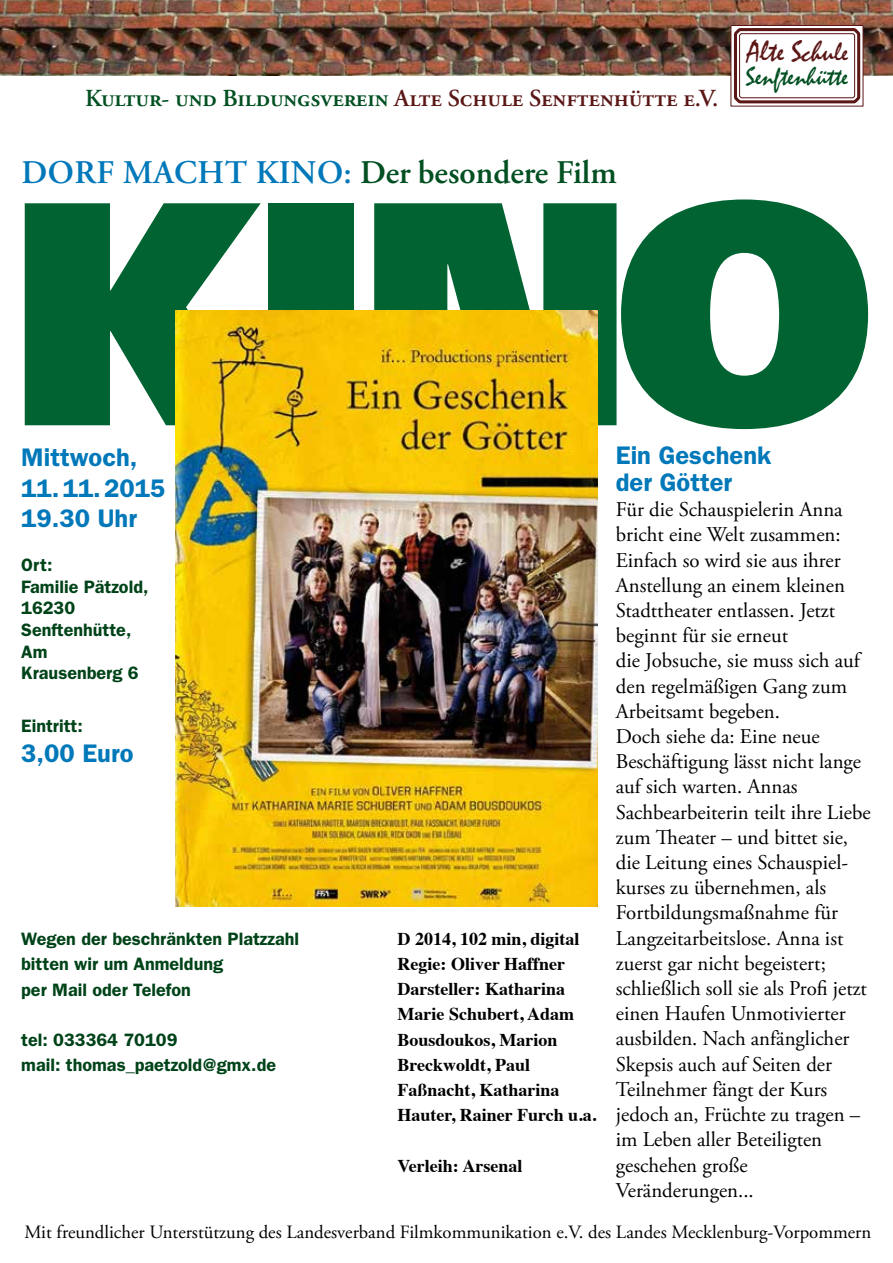
<style>
.page{position:relative;width:893px;height:1263px;background:#fff}
.page>*{position:absolute;margin:0;border:0;box-sizing:border-box;transform-origin:0 0}
.t1{font:900 318px "Frutiger LT Std";color:#006331}
.t2{font:600 33px "Adobe Garamond Pro";letter-spacing:.015em;color:#025022}
.t3{font:30px "Mistral";color:#5b1716}
.t4{font:26.7px "Mistral";color:#025022}
.t5{font:600 25.5px/30.6px "ITC Franklin Gothic Std";color:#0078b9}
.t6{font:600 24.45px "Adobe Garamond Pro";letter-spacing:-.005em;color:#5b1716}
.t7{font:21px/25.2px "Adobe Garamond Pro";color:#000}
.t8{font:18.75px "Adobe Garamond Pro";color:#000}
.t9{font:600 18px/21.6px "ITC Franklin Gothic Std";color:#004319}
.t10{font:700 18px/25.2px "Times";color:#000}
.s1{color:#025022}
.s2{color:#0078b9}
.s3{font-size:27.15px}
</style>
<div class="page">
<img style="left:176px;top:311px;width:421px;height:595px">
<img style="left:0;top:0;width:893px;height:75px">
<svg style="left:731px;top:25px;width:132px;height:81px"></svg>
<svg style="left:731px;top:27px;width:131px;height:78px"></svg>
<div style="left:739px;top:33px;width:116px;height:65px;border:1px solid #5b1716;border-radius:2px"></div>
<p class="t6" style="left:85px;top:84px;width:635px"><span class="s1">Kultur- und Bildungsverein</span> Alte Schule Senftenhütte e.V.</p>
<h2 class="t2" style="left:21px;top:154px;width:597px"><span class="s2">Dorf macht Kin o:</span> Der besondere Film</h2>
<h3 class="t3" style="left:747px;top:35px;width:103px">Alte Schu<span class="s3">le</span></h3>
<p class="t4" style="left:746px;top:62px;width:104px">Senftenhütte</p>
<h1 class="t1" style="left:12px;top:120px;width:864px">KINO</h1>
<p class="t5" style="left:21px;top:442px;width:146px">Mittwoch,<br>11.11.2015<br>19.30 Uhr</p>
<p class="t9" style="left:21px;top:554px;width:129px">Ort:<br>Familie Pätzold,<br>16230<br>Senftenhütte,<br>Am<br>Krausenberg 6</p>
<p class="t9" style="left:21px;top:714px;width:63px">Eintritt:</p>
<p class="t5" style="left:21px;top:738px;width:114px">3,00 Euro</p>
<p class="t9" style="left:21px;top:926px;width:279px;line-height:25.2px">Wegen der beschränkten Platzzahl bitten wir um Anmeldung<br>per Mail oder Telefon</p>
<p class="t9" style="left:21px;top:1027px;width:256px;line-height:25.2px">tel: 033364 70109<br>mail: thomas_paetzold@gmx.de</p>
<p class="t10" style="left:398px;top:924px;width:200px">D 2014, 102 min, digital<br>Regie: Oliver Haffner<br>Darsteller: Katharina<br>Marie Schubert, Adam<br>Bousdoukos, Marion<br>Breckwoldt, Paul<br>Faßnacht, Katharina<br>Hauter, Rainer Furch u.a.</p>
<p class="t10" style="left:398px;top:1151px;width:126px">Verleih: Arsenal</p>
<p class="t5" style="left:616px;top:442px;width:157px;line-height:27px">Ein Geschenk der Götter</p>
<p class="t7" style="left:616px;top:498px;width:256px">Für die Schauspielerin Anna bricht eine Welt zusammen:<br>Einfach so wird sie aus ihrer<br>Anstellung an einem kleinen<br>Stadttheater entlassen. Jetzt beginnt für sie erneut<br>die Jobsuche, sie muss sich auf den regelmäßigen Gang zum<br>Arbeitsamt begeben.<br>Doch siehe da: Eine neue<br>Beschäftigung lässt nicht lange auf sich warten. Annas<br>Sachbearbeiterin teilt ihre Liebe zum Theater – und bittet sie, die Leitung eines Schauspiel&shy;kurses zu übernehmen, als<br>Fortbildungsmaßnahme für<br>Langzeitarbeitslose. Anna ist zuerst gar nicht begeistert; schließlich soll sie als Profi jetzt einen Haufen Unmotivierter ausbilden. Nach anfänglicher<br>Skepsis auch auf Seiten der<br>Teilnehmer fängt der Kurs jedoch an, Früchte zu tragen – im Leben aller Beteiligten geschehen große<br>Veränderungen...</p>
<p class="t8" style="left:24px;top:1221px;width:848px">Mit freundlicher Unterstützung des Landesverband Filmkommunikation e.V. des Landes Mecklenburg-Vorpommern</p>
</div>
